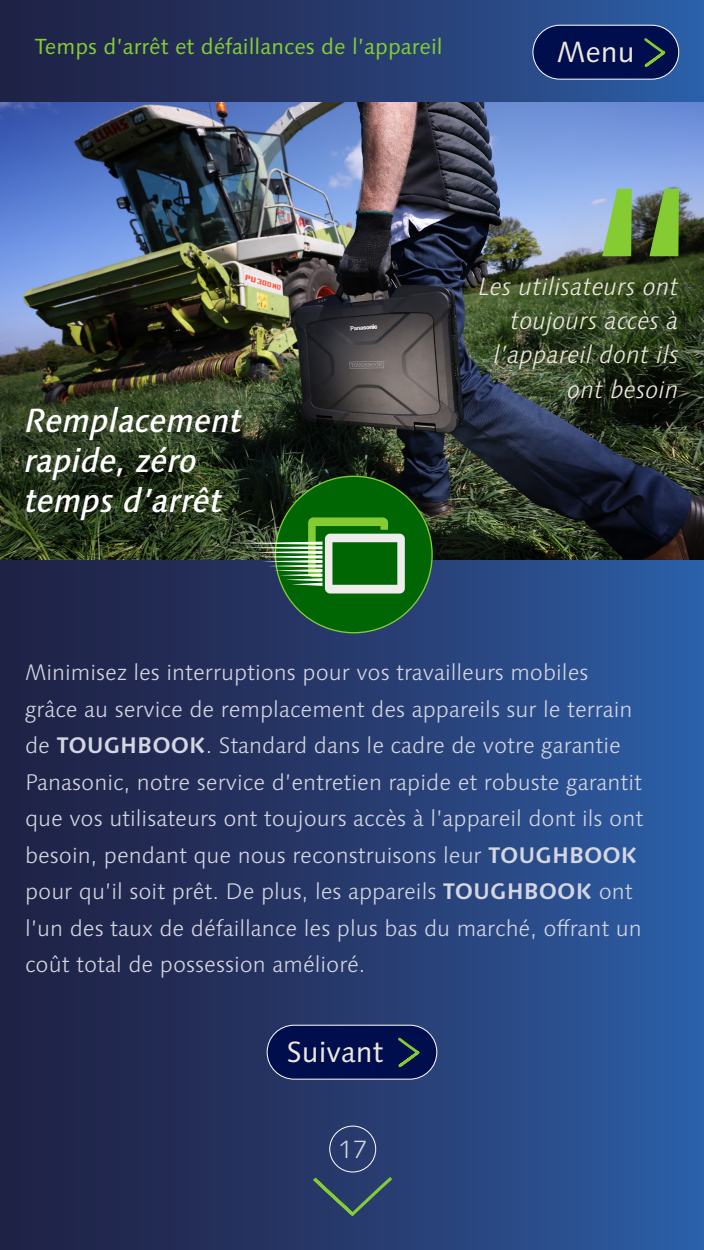
<style>
.page{position:relative;width:704px;height:1250px;background:#fff}
.page>*{position:absolute;margin:0;border:0;box-sizing:border-box;transform-origin:0 0}
.t1{font:italic 500 33.25px/39.9px "Syntax Next LT Pro";color:#fff}
.t2{font:29.31px "Syntax Next LT Pro";color:#ede9de}
.t3{font:italic 300 25px/34.4px "Syntax Next LT Pro";color:#ede9de;text-align:right}
.t4{font:300 25px "Syntax Next LT Pro";color:#d4d6e1}
.t5{font:300 22.5px/36.6px "Syntax Next LT Pro";color:#d4d6e1}
.t6{font:21.88px "Syntax Next LT Pro";color:#85cc33}
.s1{font-weight:700}
</style>
<div class="page">
<div style="left:0;top:0;width:703px;height:1250px;background:linear-gradient(to right,#1f1d3d,#2d5ca4)"></div>
<img style="left:0;top:102px;width:703px;height:458px">
<svg style="left:601px;top:189px;width:77px;height:67px;background:#75a152"></svg>
<div style="left:275px;top:476px;width:157px;height:157px;background:#006603;border-radius:50%"></div>
<svg style="left:237px;top:517px;width:167px;height:77px"></svg>
<svg style="left:313px;top:1175px;width:81px;height:44px;background:#304867"></svg>
<div style="left:329px;top:1126px;width:46px;height:46px;border:1px solid #fff;border-radius:50%"></div>
<div style="left:267px;top:1025px;width:169px;height:54px;background:#000e4e;border-radius:27px"></div>
<div style="left:267px;top:1025px;width:170px;height:54px;border:1px solid #fff;border-radius:27px"></div>
<svg style="left:398px;top:1037px;width:22px;height:29px"></svg>
<div style="left:532px;top:25px;width:146px;height:54px;background:#000e4e;border-radius:27px"></div>
<div style="left:532px;top:25px;width:146px;height:54px;border:1px solid #fff;border-radius:27px"></div>
<svg style="left:644px;top:38px;width:22px;height:28px"></svg>
<p class="t6" style="left:35px;top:33px;width:409px">Temps d’arrêt et défaillances de l’appareil</p>
<h2 class="t2" style="left:556px;top:33px;width:79px">Menu</h2>
<h1 class="t1" style="left:25px;top:400px;width:219px">Remplacement rapide, zéro temps d’arrêt</h1>
<p class="t3" style="left:478px;top:269px;width:202px">Les utilisateurs ont toujours accès à l’appareil dont ils ont besoin</p>
<p class="t5" style="left:25px;top:654px;width:619px">Minimisez les interruptions pour vos travailleurs mobiles grâce au service de remplacement des appareils sur le terrain de <span class="s1">TOUGHBOOK</span>. Standard dans le cadre de votre garantie Panasonic, notre service d’entretien rapide et robuste garantit que vos utilisateurs ont toujours accès à l’appareil dont ils ont besoin, pendant que nous reconstruisons leur <span class="s1">TOUGHBOOK </span>pour qu’il soit prêt. De plus, les appareils <span class="s1">TOUGHBOOK</span> ont l’un des taux de défaillance les plus bas du marché, offrant un coût total de possession amélioré.</p>
<h2 class="t2" style="left:286px;top:1033px;width:98px">Suivant</h2>
<p class="t4" style="left:338px;top:1134px;width:31px">17</p>
</div>
